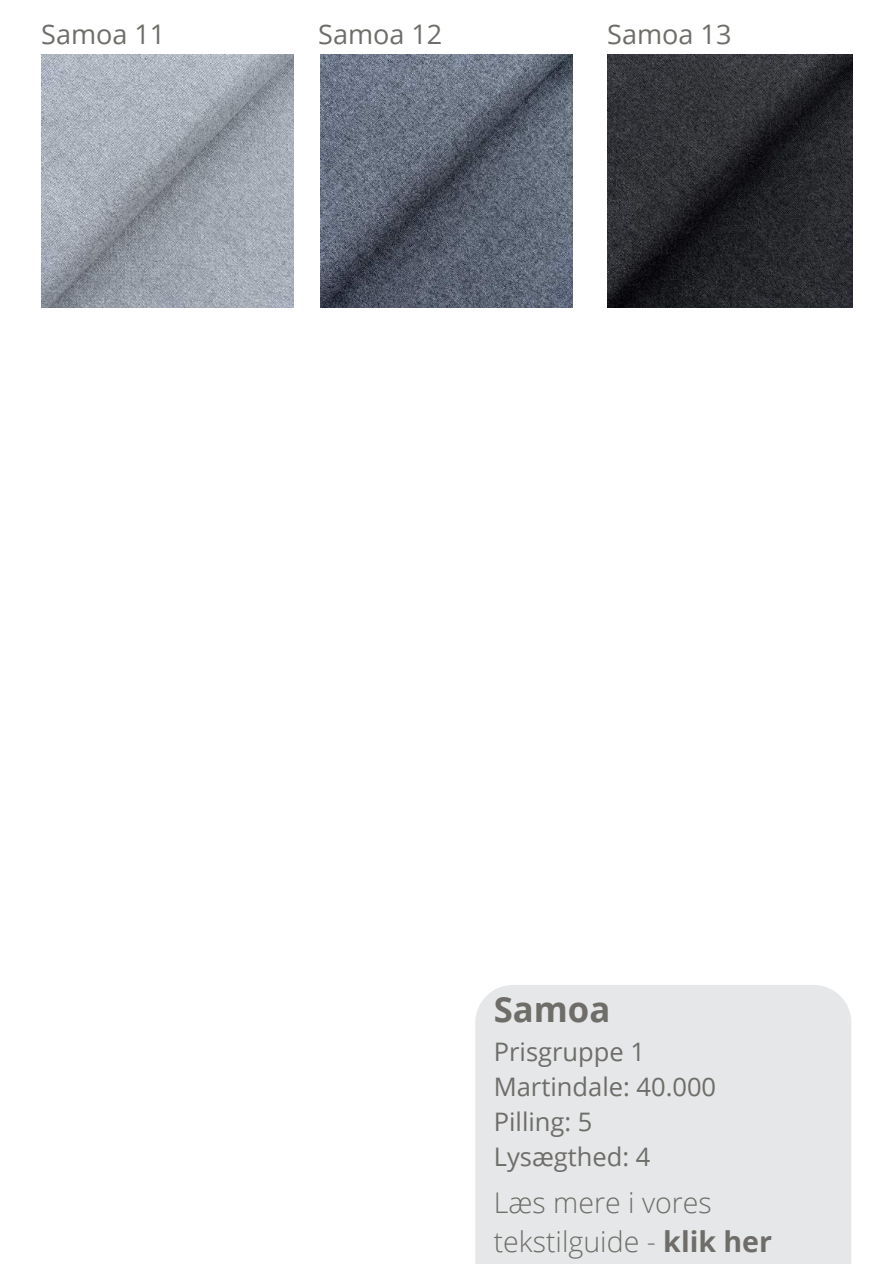
<style>
.page{position:relative;width:894px;height:1264px;background:#fff}
.page>*{position:absolute;margin:0;border:0;box-sizing:border-box;transform-origin:0 0}
.t1{font:700 34.65px "Open Sans";color:#6e6d69}
.t2{font:300 28.5px/39.3px "Open Sans";color:#6e6d69}
.t3{font:27px "Open Sans";color:#6e6d69}
.t4{font:25.5px/34.8px "Open Sans";color:#6e6d69}
.s1{font-weight:700}
</style>
<div class="page">
<img style="left:321px;top:55px;width:252px;height:252px">
<img style="left:41px;top:55px;width:252px;height:252px">
<img style="left:607px;top:55px;width:245px;height:252px">
<div style="left:475px;top:985px;width:376px;height:278px;background:#e6e7e8"></div>
<p class="t3" style="left:41px;top:15px;width:126px">Samoa 11</p>
<p class="t3" style="left:318px;top:15px;width:126px">Samoa 12</p>
<p class="t3" style="left:607px;top:15px;width:126px">Samoa 13</p>
<h1 class="t1" style="left:493px;top:984px;width:118px">Samoa</h1>
<p class="t4" style="left:493px;top:1033px;width:224px">Prisgruppe 1<br>Martindale: 40.000<br>Pilling: 5<br>Lysægthed: 4</p>
<p class="t2" style="left:493px;top:1181px;width:280px">Læs mere i vores tekstilguide - <span class="s1">klik her</span></p>
</div>
